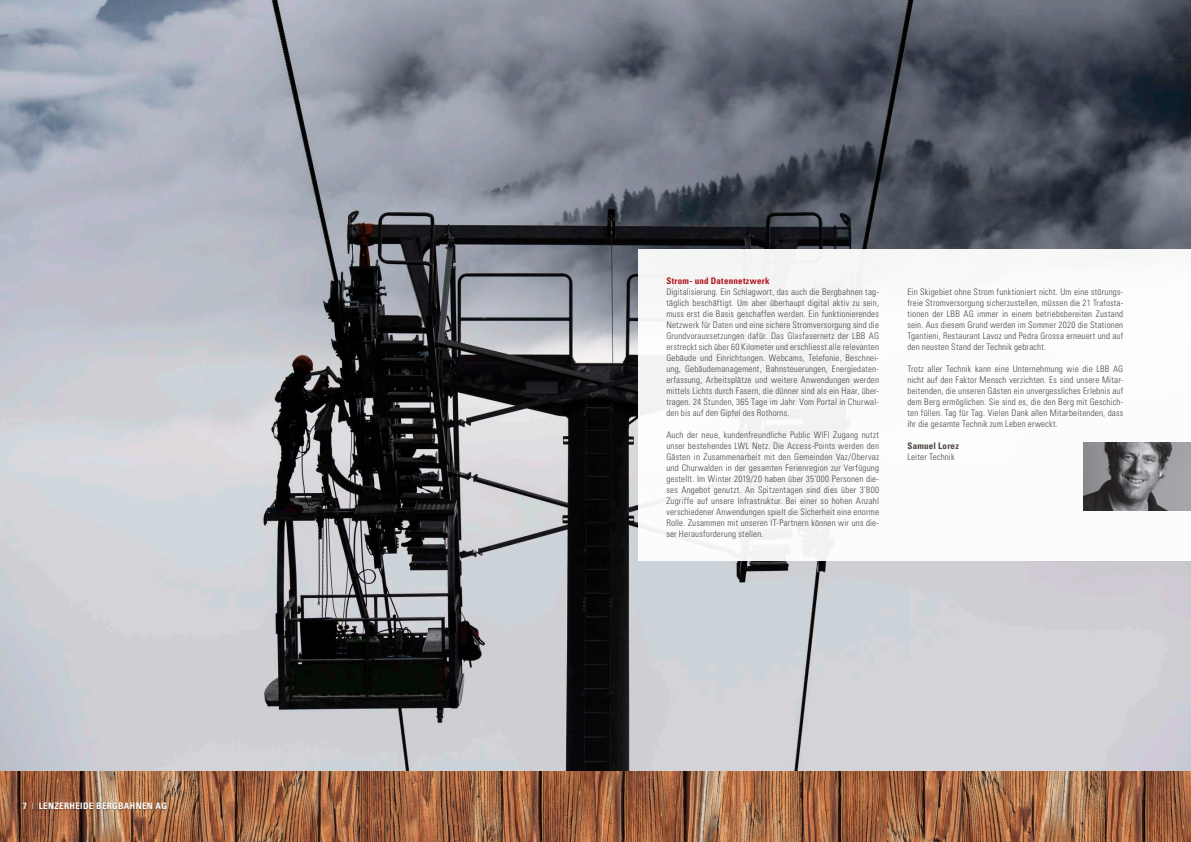
<style>
.page{position:relative;width:1191px;height:842px;background:#fff}
.page>*{position:absolute;margin:0;border:0;box-sizing:border-box;transform-origin:0 0}
.t1{font:300 condensed 9px/11px "Univers LT Std";letter-spacing:.02em;color:#4d453f;text-align:justify}
.t2{font:700 condensed 9px "Univers LT Std";letter-spacing:.04em;color:#fff}
.t3{font:700 condensed 9px "Univers LT Std";letter-spacing:.03em;color:#b0131c}
.t4{font:700 condensed 9px "Univers LT Std";letter-spacing:.03em;color:#4d453f}
.s1{font-weight:300}
.s2{font-size:8.8px}
.s3{font-size:8.7px}
</style>
<div class="page">
<img style="left:0;top:0;width:1191px;height:842px">
<div style="left:22px;top:801px;width:147px;height:10px;background:#231f20;opacity:.4"></div>
<div style="left:638px;top:249px;width:553px;height:312px;background:#fff"></div>
<img style="left:1083px;top:442px;width:108px;height:68px">
<p class="t2" style="left:23px;top:800px;width:146px">7 <span class="s1">I</span> LENZERHEIDE BERGBAHNEN AG</p>
<p class="t3" style="left:666px;top:276px;width:105px">Strom- und Datennetzwerk</p>
<p class="t1" style="left:666px;top:287px;width:214px">Digitalisierung. Ein Schlagwort, das auch die Bergbahnen tag&shy;täglich beschäftigt. Um aber überhaupt digital aktiv zu sein, muss erst die Basis geschaffen werden. Ein funktionierendes Netzwerk für Daten und eine sichere Stromversorgung sind die Grundvoraussetzungen dafür. Das Glasfasernetz der LBB AG erstreckt sich über 60 Kilometer und erschliesst alle relevanten Gebäude und Einrichtungen. Webcams, Telefonie, Beschnei&shy;ung, Gebäudemanagement, Bahnsteuerungen, <span class="s2">Energiedate</span>n&shy;erfassung, Arbeitsplätze und weitere Anwendungen werden mittels Lichts durch Fasern, die dünner sind als ein Haar, über&shy;tragen. 24 Stunden, 365 Tage im Jahr. Vom Portal in Churwal&shy;den bis auf den Gipfel des Rothorns.</p>
<p class="t1" style="left:666px;top:430px;width:214px">Auch der neue, kundenfreundliche Public WIFI Zugang nutzt unser bestehendes LWL Netz. Die Access-Points werden den Gästen in Zusammenarbeit mit den Gemeinden Vaz/Obervaz und Churwalden in der gesamten Ferienregion zur Verfügung gestellt. Im Winter 2019/20 haben über 35’000 Personen die&shy;ses Angebot genutzt. An Spitzentagen sind dies über 3’800<br>Zugriffe auf unsere Infrastruktur. Bei einer so hohen Anzahl verschiedener Anwendungen spielt die Sicherheit eine enorme Rolle. Zusammen mit unseren IT-Partnern können wir uns die&shy;ser Herausforderung stellen.</p>
<p class="t1" style="left:907px;top:287px;width:217px">Ein Skigebiet ohne Strom funktioniert nicht. Um eine störungs&shy;freie Stromversorgung sicherzustellen, müssen die 21 <span class="s3">Trafost</span>a&shy;tionen der LBB AG immer in einem betriebsbereiten Zustand sein. Aus diesem Grund werden im Sommer 2020 die Stationen Tgantieni, Restaurant Lavoz und Pedra Grossa erneuert und auf den neusten Stand der Technik gebracht.</p>
<p class="t1" style="left:907px;top:364px;width:217px">Trotz aller Technik kann eine Unternehmung wie die LBB AG nicht auf den Faktor Mensch verzichten. Es sind unsere Mitar&shy;beitenden, die unseren Gästen ein unvergessliches Erlebnis auf dem Berg ermöglichen. Sie sind es, die den Berg mit Geschich&shy;ten füllen. Tag für Tag. Vielen Dank allen Mitarbeitenden, dass ihr die gesamte Technik zum Leben erweckt.</p>
<p class="t4" style="left:907px;top:441px;width:53px">Samuel Lorez</p>
<p class="t1" style="left:907px;top:452px;width:49px">Leiter Technik</p>
</div>
